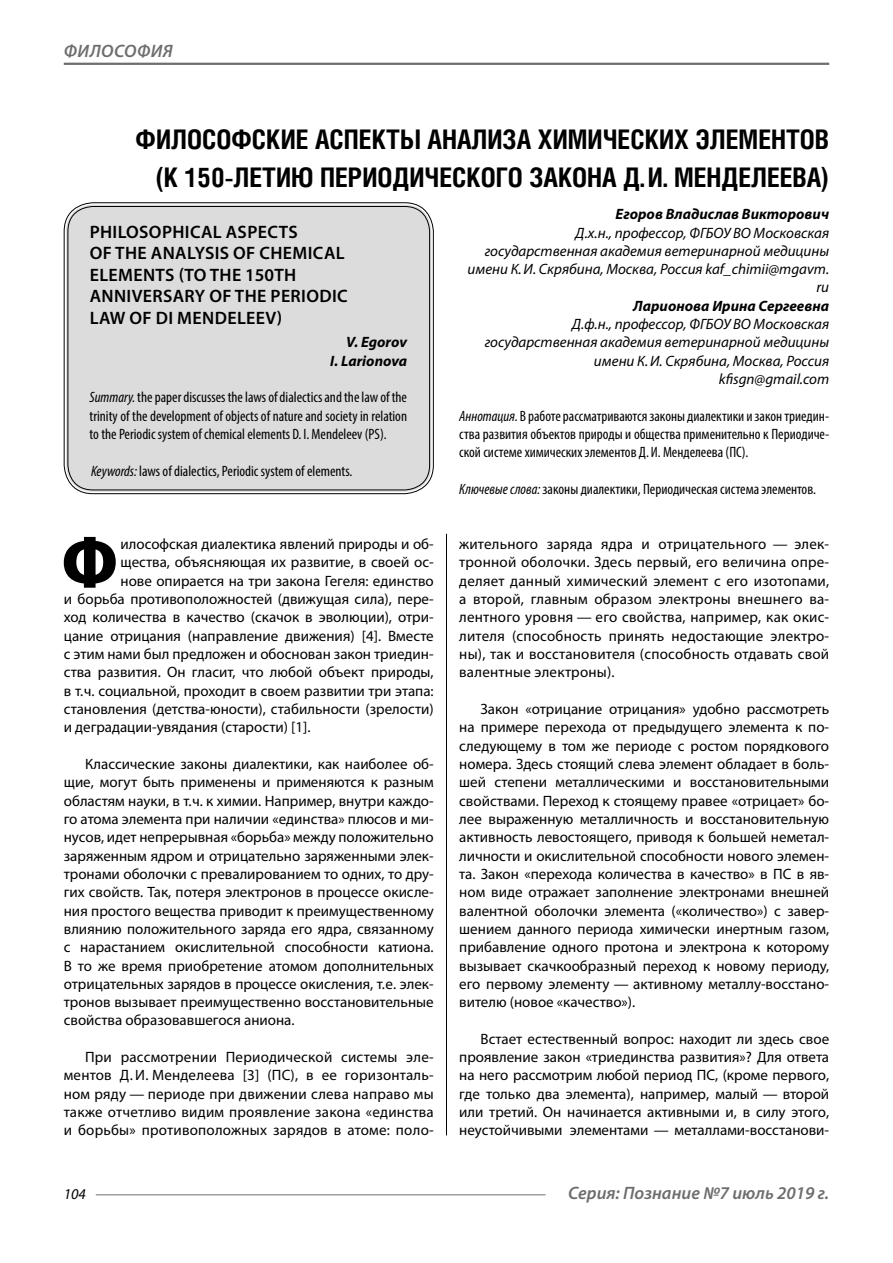
<style>
.page{position:relative;width:893px;height:1263px;background:#fff}
.page>*{position:absolute;margin:0;border:0;box-sizing:border-box;transform-origin:0 0}
.Bukvica{font:900 69.3px "Myriad Pro";color:#000}
.Header{font:700 27px/37.5px "Helios Cond C";color:#000;text-align:right}
.Header-eng{font:600 18px/21.6px "Myriad Pro";letter-spacing:.02em;color:#000}
.t1{font:italic 600 18px "Myriad Pro";color:#6e6e6e}
.Normal{font:15px/18.3px "Myriad Pro";color:#000;text-align:justify}
.Bukvica-2{font:15px "Myriad Pro";color:#000}
.Annotation-rus{font:condensed 15px/18.3px "Myriad Pro";color:#000;text-align:justify}
.Annotation-eng{font:condensed 15px/18.3px "Myriad Pro";color:#000;text-align:justify}
.Author-email{font:italic 15px/18.3px "Myriad Pro";color:#000;text-align:right}
.Author-doc{font:italic 15px/18.3px "Myriad Pro";color:#000;text-align:right}
.Author{font:italic 700 15px "Myriad Pro";color:#000}
.Author-eng{font:italic 700 15px "Myriad Pro";color:#000}
.s1{font-style:italic}
</style>
<div class="page">
<hr style="left:446px;top:128px;width:1px;height:1007px;background:#000">
<div style="left:43px;top:0;width:786px;height:534px;background:#fff"></div>
<div style="left:66px;top:205px;width:365px;height:287px;background:#dcdcdc;border-radius:27px"></div>
<div style="left:64px;top:202px;width:370px;height:292px;border:1px solid #000;border-radius:29px"></div>
<div style="left:68px;top:206px;width:362px;height:284px;border:1px solid #000;border-radius:25px"></div>
<hr style="left:64px;top:63px;width:765px;height:2px;background:#6e6e6e">
<hr style="left:96px;top:1194px;width:450px;height:1px;background:#6e6e6e">
<p class="t1" style="left:64px;top:39px;width:27px">Философи</p>
<p class="t1" style="left:163px;top:39px;width:11px">я</p>
<p class="Header" style="left:136px;top:120px;width:695px">ФИЛОСОФСКИЕ АСПЕКТЫ АНАЛИЗА ХИМИЧЕСКИХ ЭЛЕМЕНТОВ (К 150-ЛЕТИЮ ПЕРИОДИЧЕСКОГО ЗАКОНА Д.И. МЕНДЕЛЕЕВА)</p>
<p class="Author" style="left:616px;top:204px;width:215px">Егоров Владислав Викторович</p>
<p class="Author-email" style="left:467px;top:223px;width:363px">Д.х.н., профессор, ФГБОУ ВО Московская государственная академия ветеринарной медицины имени К.И. Скрябина, Москва, Россия kaf_chimii@mgavm. ru</p>
<p class="Author" style="left:633px;top:296px;width:197px">Ларионова Ирина Сергеевна</p>
<p class="Author-doc" style="left:485px;top:315px;width:346px">Д.ф.н., профессор, ФГБОУ ВО Московская государственная академия ветеринарной медицины имени К.И. Скрябина, Москва, Россия</p>
<p class="Author-email" style="left:719px;top:370px;width:112px">kfisgn@gmail.com</p>
<p class="Annotation-rus" style="left:459px;top:406px;width:371px"><span class="s1">Аннотация.</span> В работе рассматриваются законы диалектики и закон триедин&shy;ства развития объектов природы и общества применительно к Периодиче&shy;ской системе химических элементов Д. И. Менделеева (ПС).</p>
<p class="Annotation-rus" style="left:459px;top:480px;width:358px"><span class="s1">Ключевые слова:</span> законы диалектики, Периодическая система элементов.</p>
<p class="Header-eng" style="left:90px;top:220px;width:259px">PHILOSOPHICAL ASPECTS<br>OF THE ANALYSIS OF CHEMICAL<br>ELEMENTS (TO THE 150TH<br>ANNIVERSARY OF THE PERIODIC<br>LAW OF DI MENDELEEV)</p>
<p class="Author-eng" style="left:346px;top:333px;width:62px">V. Egorov</p>
<p class="Author-eng" style="left:330px;top:351px;width:78px">I. Larionova</p>
<p class="Annotation-eng" style="left:90px;top:388px;width:319px"><span class="s1">Summary.</span> the paper discusses the laws of dialectics and the law of the trinity of the development of objects of nature and society in relation to the Periodic system of chemical elements D. I. Mendeleev (PS).</p>
<p class="Annotation-eng" style="left:91px;top:461px;width:263px"><span class="s1">Keywords:</span> laws of dialectics, Periodic system of elements.</p>
<p class="Bukvica" style="left:61px;top:516px;width:58px">Ф</p>
<p class="Bukvica-2" style="left:121px;top:535px;width:315px">илософская диалектика явлений природы и об-</p>
<p class="Bukvica-2" style="left:121px;top:553px;width:315px">щества, объясняющая их развитие, в своей ос-</p>
<p class="Bukvica-2" style="left:121px;top:571px;width:315px">нове опирается на три закона Гегеля: единство</p>
<p class="Bukvica-2" style="left:64px;top:590px;width:371px">и борьба противоположностей (движущая сила), пере-</p>
<p class="Bukvica-2" style="left:64px;top:608px;width:371px">ход количества в качество (скачок в эволюции), отри-</p>
<p class="Bukvica-2" style="left:64px;top:626px;width:371px">цание отрицания (направление движения) [4]. Вместе</p>
<p class="Bukvica-2" style="left:64px;top:645px;width:371px">с этим нами был предложен и обоснован закон триедин-</p>
<p class="Bukvica-2" style="left:64px;top:663px;width:371px">ства развития. Он гласит, что любой объект природы,</p>
<p class="Bukvica-2" style="left:64px;top:681px;width:371px">в т.ч. социальной, проходит в своем развитии три этапа:</p>
<p class="Bukvica-2" style="left:64px;top:700px;width:371px">становления (детства-юности), стабильности (зрелости)</p>
<p class="Bukvica-2" style="left:64px;top:718px;width:248px">и деградации-увядания (старости) [1].</p>
<p class="Normal" style="left:64px;top:754px;width:371px;text-indent:21px">Классические законы диалектики, как наиболее об&shy;щие, могут быть применены и применяются к разным областям науки, в т.ч. к химии. Например, внутри каждо&shy;го атома элемента при наличии «единства» плюсов и ми&shy;нусов, идет непрерывная «борьба» между положительно заряженным ядром и отрицательно заряженными элек&shy;тронами оболочки с превалированием то одних, то дру&shy;гих свойств. Так, потеря электронов в процессе окисле&shy;ния простого вещества приводит к преимущественному влиянию положительного заряда его ядра, связанному с нарастанием окислительной способности катиона.<br>В то же время приобретение атомом дополнительных отрицательных зарядов в процессе окисления, т.е. элек&shy;тронов вызывает преимущественно восстановительные свойства образовавшегося аниона.</p>
<p class="Normal" style="left:64px;top:1048px;width:371px;text-indent:21px">При рассмотрении Периодической системы эле&shy;ментов Д.И. Менделеева [3] (ПС), в ее горизонталь&shy;ном ряду — периоде при движении слева направо мы также отчетливо видим проявление закона «единства и борьбы» противоположных зарядов в атоме: поло-</p>
<p class="Normal" style="left:459px;top:535px;width:371px">жительного заряда ядра и отрицательного — элек&shy;тронной оболочки. Здесь первый, его величина опре&shy;деляет данный химический элемент с его изотопами, а второй, главным образом электроны внешнего ва&shy;лентного уровня — его свойства, например, как окис&shy;лителя (способность принять недостающие электро&shy;ны), так и восстановителя (способность отдавать свой валентные электроны).</p>
<p class="Normal" style="left:459px;top:699px;width:371px;text-indent:21px">Закон «отрицание отрицания» удобно рассмотреть на примере перехода от предыдущего элемента к по&shy;следующему в том же периоде с ростом порядкового номера. Здесь стоящий слева элемент обладает в боль&shy;шей степени металлическими и восстановительными свойствами. Переход к стоящему правее «отрицает» бо&shy;лее выраженную металличность и восстановительную активность левостоящего, приводя к большей неметал&shy;личности и окислительной способности нового элемен&shy;та. Закон «перехода количества в качество» в ПС в яв&shy;ном виде отражает заполнение электронами внешней валентной оболочки элемента («количество») с завер&shy;шением данного периода химически инертным газом, прибавление одного протона и электрона к которому вызывает скачкообразный переход к новому периоду, его первому элементу — активному металлу-восстано&shy;вителю (новое «качество»).</p>
<p class="Normal" style="left:459px;top:1029px;width:371px;text-indent:21px">Встает естественный вопрос: находит ли здесь свое проявление закон «триединства развития»? Для ответа на него рассмотрим любой период ПС, (кроме первого, где только два элемента), например, малый — второй или третий. Он начинается активными и, в силу этого, неустойчивыми элементами — металлами-восстанови-</p>
<p class="Author-email" style="left:64px;top:1185px;width:24px">104</p>
<p class="t1" style="left:568px;top:1182px;width:263px">Серия: Познание №7 июль 2019 г.</p>
</div>
